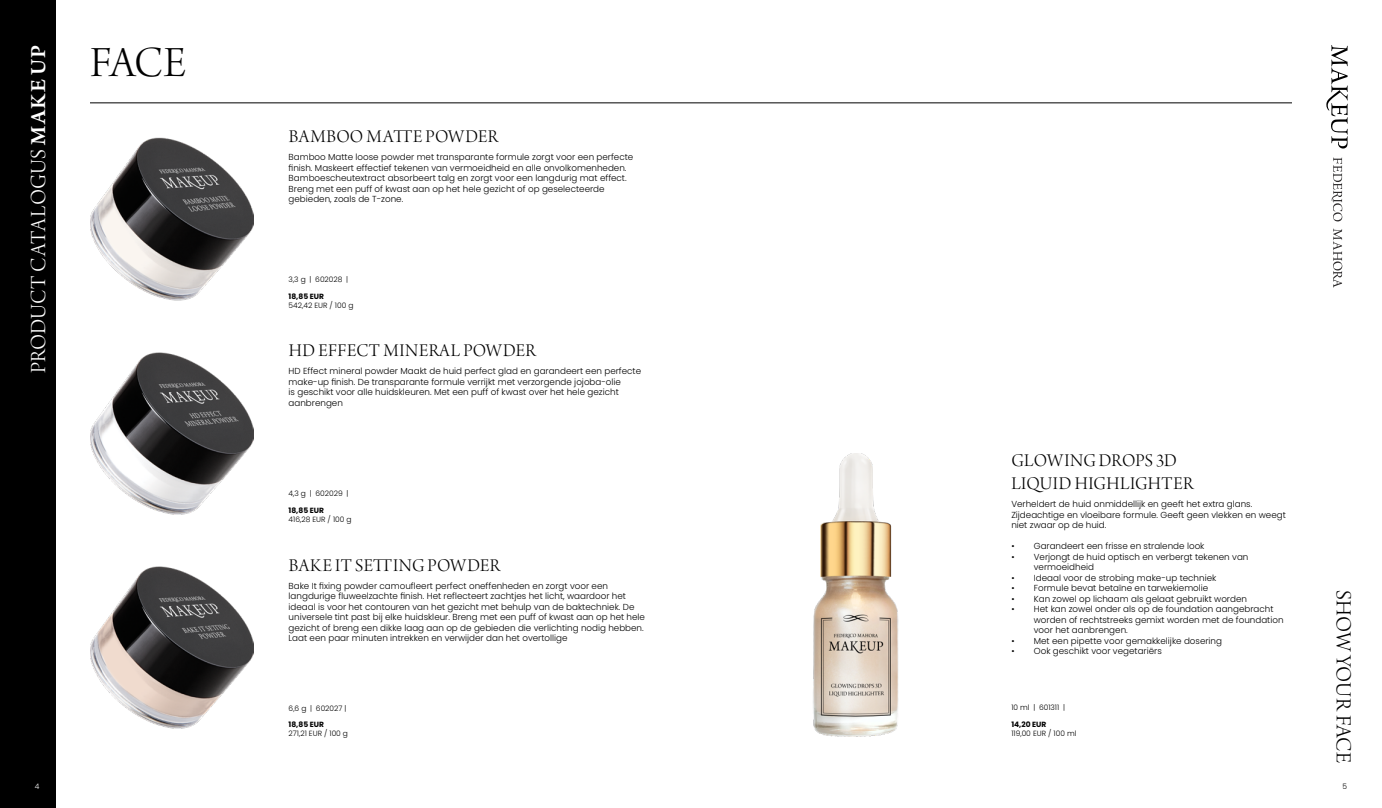
<style>
.page{position:relative;width:1382px;height:808px;background:#fff}
.page>*{position:absolute;margin:0;border:0;box-sizing:border-box;transform-origin:0 0}
.t1{font:45.5px "Arno Pro Light Display";color:#000}
.t2{font:22.75px "Arno Pro Light Display";letter-spacing:.005em;color:#fff}
.t3{font:22.75px "Arno Pro Light Display";letter-spacing:-.005em;color:#000}
.t4{font:18.88px/22.5px "Arno Pro Light Display";letter-spacing:.015em;color:#000}
.t5{font:300 8.75px/10.5px "Poppins";color:#000}
.t6{font:300 7.5px "Poppins";color:#000}
.t7{font:700 7.5px "Poppins";color:#000}
.t8{font:300 7.5px "Poppins";color:#fff}
.s1{font-family:"Arno Pro";font-weight:600}
</style>
<div class="page">
<div style="left:0;top:0;width:56px;height:808px;background:#000"></div>
<hr style="left:90px;top:103px;width:1202px;height:1px;background:#000">
<svg style="left:1332px;top:157px;width:10px;height:131px"></svg>
<svg style="left:1326px;top:45px;width:22px;height:104px"></svg>
<img style="left:90px;top:137px;width:163px;height:164px">
<img style="left:90px;top:352px;width:163px;height:163px">
<img style="left:90px;top:566px;width:163px;height:163px">
<img style="left:813px;top:454px;width:86px;height:282px">
<h2 class="t2" style="left:26px;top:373px;width:330px;rotate:-90deg">PRODUCT CATALOGUS <span class="s1">MAKE UP</span></h2>
<h1 class="t1" style="left:90px;top:38px;width:97px">FACE</h1>
<h3 class="t4" style="left:289px;top:126px;width:211px">BAMBOO MATTE POWDER</h3>
<p class="t5" style="left:289px;top:152px;width:346px">Bamboo Matte loose powder met transparante formule zorgt voor een perfecte finish. Maskeert effectief tekenen van vermoeidheid en alle onvolkomenheden.<br>Bamboescheutextract absorbeert talg en zorgt voor een langdurig mat effect.<br>Breng met een puff of kwast aan op het hele gezicht of op geselecteerde gebieden, zoals de T-zone.</p>
<p class="t6" style="left:289px;top:275px;width:61px">3,3 g | 602028 |</p>
<p class="t7" style="left:289px;top:292px;width:37px">18,85 EUR</p>
<p class="t6" style="left:289px;top:301px;width:66px">542,42 EUR / 100 g</p>
<h3 class="t4" style="left:289px;top:340px;width:249px">HD EFFECT MINERAL POWDER</h3>
<p class="t5" style="left:289px;top:366px;width:354px">HD Effect mineral powder Maakt de huid perfect glad en garandeert een perfecte make-up finish. De transparante formule verrijkt met verzorgende jojoba-olie<br>is geschikt voor alle huidskleuren. Met een puff of kwast over het hele gezicht aanbrengen</p>
<p class="t6" style="left:289px;top:489px;width:61px">4,3 g | 602029 |</p>
<p class="t7" style="left:289px;top:506px;width:37px">18,85 EUR</p>
<p class="t6" style="left:289px;top:515px;width:64px">416,28 EUR / 100 g</p>
<h3 class="t4" style="left:289px;top:555px;width:213px">BAKE IT SETTING POWDER</h3>
<p class="t5" style="left:289px;top:580px;width:358px">Bake It fixing powder camoufleert perfect oneffenheden en zorgt voor een langdurige fluweelzachte finish. Het reflecteert zachtjes het licht, waardoor het ideaal is voor het contouren van het gezicht met behulp van de baktechniek. De universele tint past bij elke huidskleur. Breng met een puff of kwast aan op het hele gezicht of breng een dikke laag aan op de gebieden die verlichting nodig hebben.<br>Laat een paar minuten intrekken en verwijder dan het overtollige</p>
<p class="t6" style="left:289px;top:704px;width:59px">6,6 g | 602027 |</p>
<p class="t7" style="left:289px;top:720px;width:37px">18,85 EUR</p>
<p class="t6" style="left:289px;top:729px;width:61px">271,21 EUR / 100 g</p>
<h3 class="t4" style="left:1011px;top:451px;width:184px">GLOWING DROPS 3D<br>LIQUID HIGHLIGHTER</h3>
<p class="t5" style="left:1011px;top:499px;width:276px">Verheldert de huid onmiddellijk en geeft het extra glans.<br>Zijdeachtige en vloeibare formule. Geeft geen vlekken en weegt niet zwaar op de huid.</p>
<p class="t5" style="left:1011px;top:541px;width:195px">• Garandeert een frisse en stralende look</p>
<p class="t5" style="left:1034px;top:551px;width:216px;text-indent:-22px">• Verjongt de huid optisch en verbergt tekenen van vermoeidheid</p>
<p class="t5" style="left:1011px;top:572px;width:207px">• Ideaal voor de strobing make-up techniek</p>
<p class="t5" style="left:1011px;top:583px;width:199px">• Formule bevat betaïne en tarwekiemolie</p>
<p class="t5" style="left:1011px;top:593px;width:237px">• Kan zowel op lichaam als gelaat gebruikt worden</p>
<p class="t5" style="left:1034px;top:604px;width:251px;text-indent:-22px">• Het kan zowel onder als op de foundation aangebracht worden of rechtstreeks gemixt worden met de foundation voor het aanbrengen.</p>
<p class="t5" style="left:1011px;top:635px;width:212px">• Met een pipette voor gemakkelijke dosering</p>
<p class="t5" style="left:1011px;top:646px;width:152px">• Ook geschikt voor vegetariërs</p>
<p class="t6" style="left:1011px;top:703px;width:55px">10 ml | 601311 |</p>
<p class="t7" style="left:1011px;top:720px;width:37px">14,20 EUR</p>
<p class="t6" style="left:1011px;top:729px;width:67px">119,00 EUR / 100 ml</p>
<h2 class="t3" style="left:1356px;top:590px;width:175px;rotate:90deg">SHOW YOUR FACE</h2>
<p class="t8" style="left:35px;top:782px;width:6px">4</p>
<p class="t6" style="left:1342px;top:782px;width:6px">5</p>
</div>
